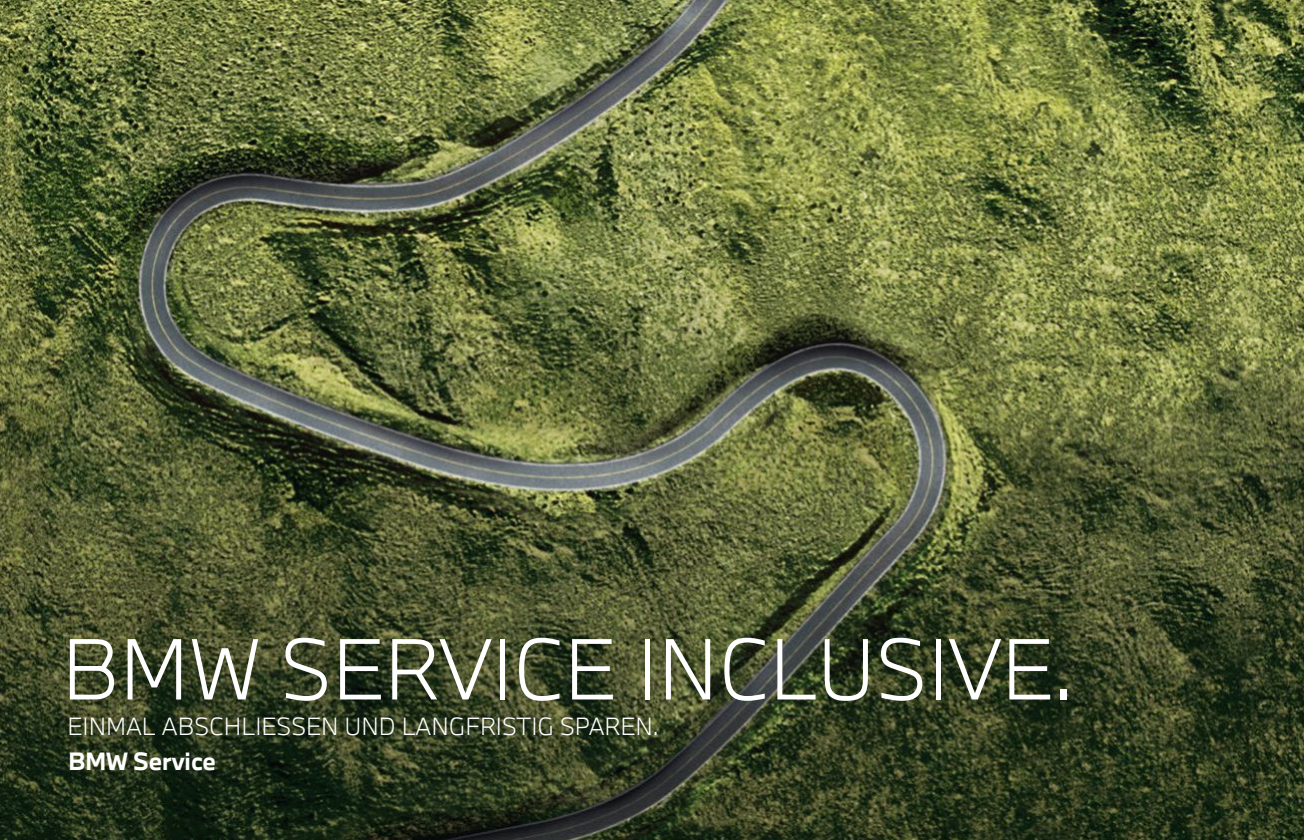
<style>
.page{position:relative;width:1304px;height:840px;background:#fff}
.page>*{position:absolute;margin:0;border:0;box-sizing:border-box;transform-origin:0 0}
.t1{font:300 80px "BMW Type Next";color:#fff}
.t2{font:700 23.2px "BMW Type Next";color:#fff}
.t3{font:300 23px "BMW Type Next";color:#fff}
</style>
<div class="page">
<img style="left:0;top:0;width:1304px;height:839px">
<h1 class="t1" style="left:62px;top:623px;width:1013px">BMW SERVICE INCLUSIVE.</h1>
<p class="t3" style="left:68px;top:712px;width:593px">EINMAL ABSCHLIESSEN UND LANGFRISTIG SPAREN.</p>
<p class="t2" style="left:68px;top:747px;width:149px">BMW Service</p>
</div>
